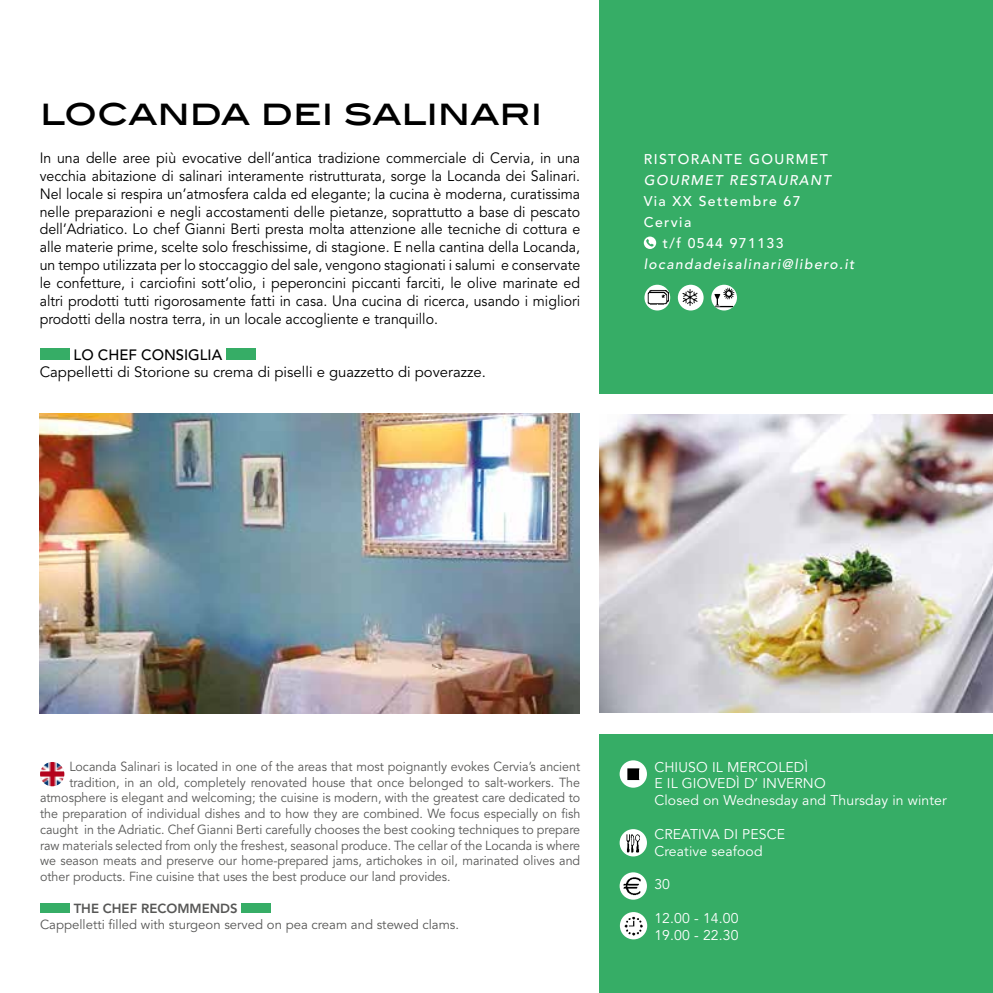
<style>
.page{position:relative;width:993px;height:993px;background:#fff}
.page>*{position:absolute;margin:0;border:0;box-sizing:border-box;transform-origin:0 0}
.t1{font:500 35px "Blair ITC";letter-spacing:-.01em;color:#000}
.t2{font:14.88px/17.8px "Avenir";color:#000;text-align:justify;scale:.95 1}
.t3{font:14.88px "Avenir";color:#000}
.t4{font:500 14.88px "Avenir";color:#000}
.t5{font:14px/16.8px "Avenir";letter-spacing:.01em;color:#fff}
.t6{font:500 14px/21px "Avenir";letter-spacing:.1em;color:#fff}
.t7{font:italic 500 14px "Avenir";letter-spacing:.1em;color:#fff}
.t8{font:13.12px "Avenir";color:#575756;scale:.95 1}
.t9{font:13.12px "Avenir";color:#575756}
.t10{font:800 13.12px "Avenir";color:#575756}
</style>
<div class="page">
<div style="left:599px;top:0;width:393px;height:992px;background:#36ad66"></div>
<div style="left:40px;top:348px;width:29px;height:11px;background:#36ad66"></div>
<div style="left:226px;top:348px;width:30px;height:11px;background:#36ad66"></div>
<div style="left:40px;top:902px;width:30px;height:10px;background:#36ad66"></div>
<div style="left:241px;top:902px;width:30px;height:10px;background:#36ad66"></div>
<img style="left:40px;top:761px;width:24px;height:25px;border-radius:12px">
<div style="left:0;top:394px;width:992px;height:338px;background:#fff"></div>
<img style="left:40px;top:414px;width:539px;height:298px">
<img style="left:599px;top:414px;width:393px;height:298px">
<svg style="left:643px;top:236px;width:13px;height:13px"></svg>
<img style="left:711px;top:284px;width:25px;height:26px;border-radius:13px">
<img style="left:644px;top:284px;width:26px;height:26px;border-radius:13px">
<img style="left:677px;top:284px;width:26px;height:26px;border-radius:13px">
<img style="left:619px;top:760px;width:27px;height:27px;border-radius:14px">
<img style="left:619px;top:828px;width:27px;height:28px;border-radius:14px">
<img style="left:619px;top:872px;width:27px;height:27px;border-radius:14px">
<img style="left:619px;top:911px;width:28px;height:28px;border-radius:14px">
<h1 class="t1" style="left:40px;top:91px;width:503px">LOCANDA DEI SALINARI</h1>
<p class="t2" style="left:40px;top:149px;width:570px">In una delle aree più evocative dell’antica tradizione commerciale di Cervia, in una vecchia abitazione di salinari interamente ristrutturata, sorge la Locanda dei Salinari.<br>Nel locale si respira un’atmosfera calda ed elegante; la cucina è moderna, curatissima nelle preparazioni e negli accostamenti delle pietanze, soprattutto a base di pescato dell’Adriatico. Lo chef Gianni Berti presta molta attenzione alle tecniche di cottura e alle materie prime, scelte solo freschissime, di stagione. E nella cantina della Locanda, un tempo utilizzata per lo stoccaggio del sale, vengono stagionati i salumi e conservate le confetture, i carciofini sott’olio, i peperoncini piccanti farciti, le olive marinate ed altri prodotti tutti rigorosamente fatti in casa. Una cucina di ricerca, usando i migliori prodotti della nostra terra, in un locale accogliente e tranquillo.</p>
<p class="t4" style="left:74px;top:345px;width:150px">LO CHEF CONSIGLIA</p>
<p class="t3" style="left:40px;top:363px;width:447px">Cappelletti di Storione su crema di piselli e guazzetto di poverazze.</p>
<p class="t6" style="left:643px;top:149px;width:185px">RISTORANTE GOURMET</p>
<p class="t7" style="left:643px;top:172px;width:188px">GOURMET RESTAURANT</p>
<p class="t6" style="left:643px;top:191px;width:158px">Via XX Settembre 67<br>Cervia</p>
<p class="t6" style="left:662px;top:233px;width:122px">t/f 0544 971133</p>
<p class="t7" style="left:643px;top:256px;width:212px">locandadeisalinari@libero.it</p>
<p class="t8" style="left:69px;top:758px;width:539px">Locanda Salinari is located in one of the areas that most poignantly evokes Cervia’s ancient</p>
<p class="t8" style="left:69px;top:774px;width:539px">tradition, in an old, completely renovated house that once belonged to salt-workers. The</p>
<p class="t8" style="left:40px;top:790px;width:570px">atmosphere is elegant and welcoming; the cuisine is modern, with the greatest care dedicated to</p>
<p class="t8" style="left:40px;top:805px;width:570px">the preparation of individual dishes and to how they are combined. We focus especially on fish</p>
<p class="t8" style="left:40px;top:821px;width:570px">caught in the Adriatic. Chef Gianni Berti carefully chooses the best cooking techniques to prepare</p>
<p class="t8" style="left:40px;top:837px;width:570px">raw materials selected from only the freshest, seasonal produce. The cellar of the Locanda is where</p>
<p class="t8" style="left:40px;top:853px;width:570px">we season meats and preserve our home-prepared jams, artichokes in oil, marinated olives and</p>
<p class="t8" style="left:40px;top:868px;width:433px">other products. Fine cuisine that uses the best produce our land provides.</p>
<p class="t10" style="left:74px;top:900px;width:165px">THE CHEF RECOMMENDS</p>
<p class="t9" style="left:40px;top:916px;width:420px">Cappelletti filled with sturgeon served on pea cream and stewed clams.</p>
<p class="t5" style="left:654px;top:758px;width:294px">CHIUSO IL MERCOLEDÌ<br>E IL GIOVEDÌ D’ INVERNO<br>Closed on Wednesday and Thursday in winter</p>
<p class="t5" style="left:654px;top:825px;width:132px">CREATIVA DI PESCE<br>Creative seafood</p>
<p class="t5" style="left:654px;top:876px;width:17px">30</p>
<p class="t5" style="left:654px;top:909px;width:86px">12.00 - 14.00<br>19.00 - 22.30</p>
</div>
